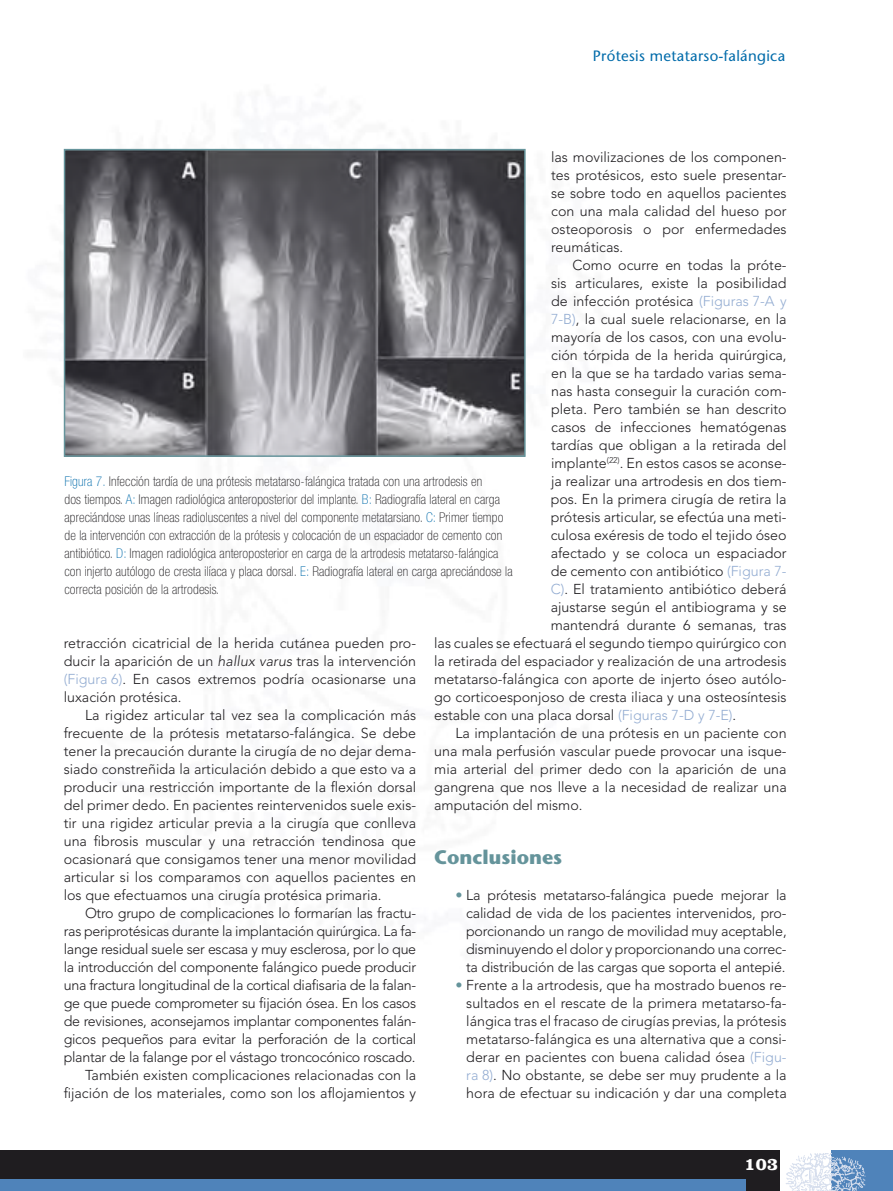
<style>
.page{position:relative;width:893px;height:1191px;background:#fff}
.page>*{position:absolute;margin:0;border:0;box-sizing:border-box;transform-origin:0 0}
.t1{font:700 19.5px "Stone Sans Std";color:#65949b}
.t2{font:700 18px "Clarendon LT Std";color:#fff}
.t3{font:500 15px "Stone Sans Std";letter-spacing:.02em;color:#006baa}
.t4{font:300 14.25px/18px "Avenir LT Std";color:#1f1d20;text-align:justify}
.t5{font:300 14.25px/18px "Avenir LT Std";letter-spacing:-.02em;color:#1f1d20;text-align:right}
.t6{font:100 condensed 13.5px/18px "Helvetica Neue LT Std";letter-spacing:.01em;color:#1f1d20}
.s1{color:#94add2}
.s2{color:#65949b}
.s3{color:#006baa}
.s4{font-style:italic}
</style>
<div class="page">
<div style="left:0;top:1150px;width:780px;height:41px;background:#1f1d20"></div>
<div style="left:0;top:1179px;width:746px;height:12px;background:#4f83ba"></div>
<div style="left:831px;top:1150px;width:62px;height:41px;background:#4f83ba"></div>
<img style="left:831px;top:1153px;width:35px;height:38px">
<img style="left:786px;top:1153px;width:45px;height:38px">
<svg style="left:64px;top:149px;width:462px;height:308px"></svg>
<p class="t3" style="left:593px;top:47px;width:194px">Prótesis metatarso-falángica</p>
<p class="t4" style="left:551px;top:148px;width:237px">las movilizaciones de los componen&shy;tes protésicos, esto suele presentar&shy;se sobre todo en aquellos pacientes con una mala calidad del hueso por osteoporosis o por enfermedades reumáticas.</p>
<p class="t4" style="left:572px;top:256px;width:216px">Como ocurre en todas la próte-</p>
<p class="t4" style="left:551px;top:274px;width:237px">sis articulares, existe la posibilidad</p>
<p class="t4" style="left:551px;top:292px;width:237px">de infección protésica <span class="s1">(Figuras 7-A y</span></p>
<p class="t4" style="left:551px;top:310px;width:237px"><span class="s1">7-B)</span>, la cual suele relacionarse, en la</p>
<p class="t4" style="left:551px;top:328px;width:237px">mayoría de los casos, con una evolu-</p>
<p class="t4" style="left:551px;top:346px;width:237px">ción tórpida de la herida quirúrgica,</p>
<p class="t4" style="left:551px;top:364px;width:237px">en la que se ha tardado varias sema-</p>
<p class="t4" style="left:551px;top:382px;width:237px">nas hasta conseguir la curación com-</p>
<p class="t4" style="left:551px;top:400px;width:237px">pleta. Pero también se han descrito</p>
<p class="t4" style="left:551px;top:418px;width:237px">casos de infecciones hematógenas</p>
<p class="t4" style="left:551px;top:436px;width:237px">tardías que obligan a la retirada del</p>
<p class="t4" style="left:551px;top:454px;width:237px">implante<sup>(22)</sup>. En estos casos se aconse-</p>
<p class="t4" style="left:551px;top:472px;width:237px">ja realizar una artrodesis en dos tiem-</p>
<p class="t4" style="left:551px;top:490px;width:237px">pos. En la primera cirugía de retira la</p>
<p class="t4" style="left:551px;top:508px;width:238px">prótesis articular, se efectúa una meti-</p>
<p class="t4" style="left:551px;top:526px;width:237px">culosa exéresis de todo el tejido óseo</p>
<p class="t4" style="left:551px;top:544px;width:237px">afectado y se coloca un espaciador</p>
<p class="t4" style="left:551px;top:562px;width:237px">de cemento con antibiótico <span class="s1">(Figura 7-</span></p>
<p class="t4" style="left:551px;top:580px;width:237px"><span class="s1">C)</span>. El tratamiento antibiótico deberá</p>
<p class="t4" style="left:551px;top:598px;width:237px">ajustarse según el antibiograma y se</p>
<p class="t4" style="left:551px;top:616px;width:237px">mantendrá durante 6 semanas, tras</p>
<p class="t4" style="left:434px;top:634px;width:354px">las cuales se efectuará el segundo tiempo quirúrgico con</p>
<p class="t4" style="left:434px;top:652px;width:354px">la retirada del espaciador y realización de una artrodesis</p>
<p class="t4" style="left:434px;top:670px;width:354px">metatarso-falángica con aporte de injerto óseo autólo-</p>
<p class="t4" style="left:434px;top:688px;width:354px">go corticoesponjoso de cresta iliaca y una osteosíntesis</p>
<p class="t4" style="left:434px;top:706px;width:304px">estable con una placa dorsal <span class="s1">(Figuras 7-D y 7-E)</span>.</p>
<p class="t4" style="left:455px;top:724px;width:333px">La implantación de una prótesis en un paciente con</p>
<p class="t4" style="left:434px;top:742px;width:354px">una mala perfusión vascular puede provocar una isque-</p>
<p class="t4" style="left:434px;top:760px;width:354px">mia arterial del primer dedo con la aparición de una</p>
<p class="t4" style="left:434px;top:778px;width:354px">gangrena que nos lleve a la necesidad de realizar una</p>
<p class="t4" style="left:434px;top:796px;width:150px">amputación del mismo.</p>
<h1 class="t1" style="left:434px;top:846px;width:129px">Conclusiones</h1>
<p class="t4" style="left:466px;top:886px;width:322px;text-indent:-11px"><span class="s2">•</span> La prótesis metatarso-falángica puede mejorar la calidad de vida de los pacientes intervenidos, pro&shy;porcionando un rango de movilidad muy aceptable, disminuyendo el dolor y proporcionando una correc&shy;ta distribución de las cargas que soporta el antepié.</p>
<p class="t4" style="left:466px;top:976px;width:322px;text-indent:-11px"><span class="s2">•</span> Frente a la artrodesis, que ha mostrado buenos re&shy;sultados en el rescate de la primera metatarso-fa&shy;lángica tras el fracaso de cirugías previas, la prótesis metatarso-falángica es una alternativa que a consi&shy;derar en pacientes con buena calidad ósea <span class="s1">(Figu&shy;ra 8)</span>. No obstante, se debe ser muy prudente a la hora de efectuar su indicación y dar una completa</p>
<p class="t6" style="left:64px;top:472px;width:450px"><span class="s3">Figura 7.</span> Infección tardía de una prótesis metatarso-falángica tratada con una artrodesis en<br>dos tiempos. <span class="s3">A:</span> Imagen radiológica anteroposterior del implante. <span class="s3">B:</span> Radiografía lateral en carga apreciándose unas líneas radioluscentes a nivel del componente metatarsiano. <span class="s3">C:</span> Primer tiempo de la intervención con extracción de la prótesis y colocación de un espaciador de cemento con antibiótico. <span class="s3">D:</span> Imagen radiológica anteroposterior en carga de la artrodesis metatarso-falángica con injerto autólogo de cresta ilíaca y placa dorsal. <span class="s3">E:</span> Radiografía lateral en carga apreciándose la correcta posición de la artrodesis.</p>
<p class="t4" style="left:64px;top:634px;width:354px">retracción cicatricial de la herida cutánea pueden pro&shy;ducir la aparición de un <span class="s4">hallux varus</span> tras la intervención <span class="s1">(Figura 6)</span>. En casos extremos podría ocasionarse una luxación protésica.</p>
<p class="t4" style="left:64px;top:706px;width:354px;text-indent:21px">La rigidez articular tal vez sea la complicación más frecuente de la prótesis metatarso-falángica. Se debe tener la precaución durante la cirugía de no dejar dema&shy;siado constreñida la articulación debido a que esto va a producir una restricción importante de la flexión dorsal del primer dedo. En pacientes reintervenidos suele exis&shy;tir una rigidez articular previa a la cirugía que conlleva una fibrosis muscular y una retracción tendinosa que ocasionará que consigamos tener una menor movilidad articular si los comparamos con aquellos pacientes en los que efectuamos una cirugía protésica primaria.</p>
<p class="t5" style="left:64px;top:904px;width:354px">Otro grupo de complicaciones lo formarían las fractu-<br>ras periprotésicas durante la implantación quirúrgica. La fa&shy;lange residual suele ser escasa y muy esclerosa, por lo que la introducción del componente falángico puede producir una fractura longitudinal de la cortical diafisaria de la falan&shy;ge que puede comprometer su fijación ósea. En los casos de revisiones, aconsejamos implantar componentes falán&shy;gicos pequeños para evitar la perforación de la cortical plantar de la falange por el vástago troncocónico roscado.<br>También existen complicaciones relacionadas con la fijación de los materiales, como son los aflojamientos y</p>
<p class="t2" style="left:744px;top:1153px;width:35px">103</p>
</div>
